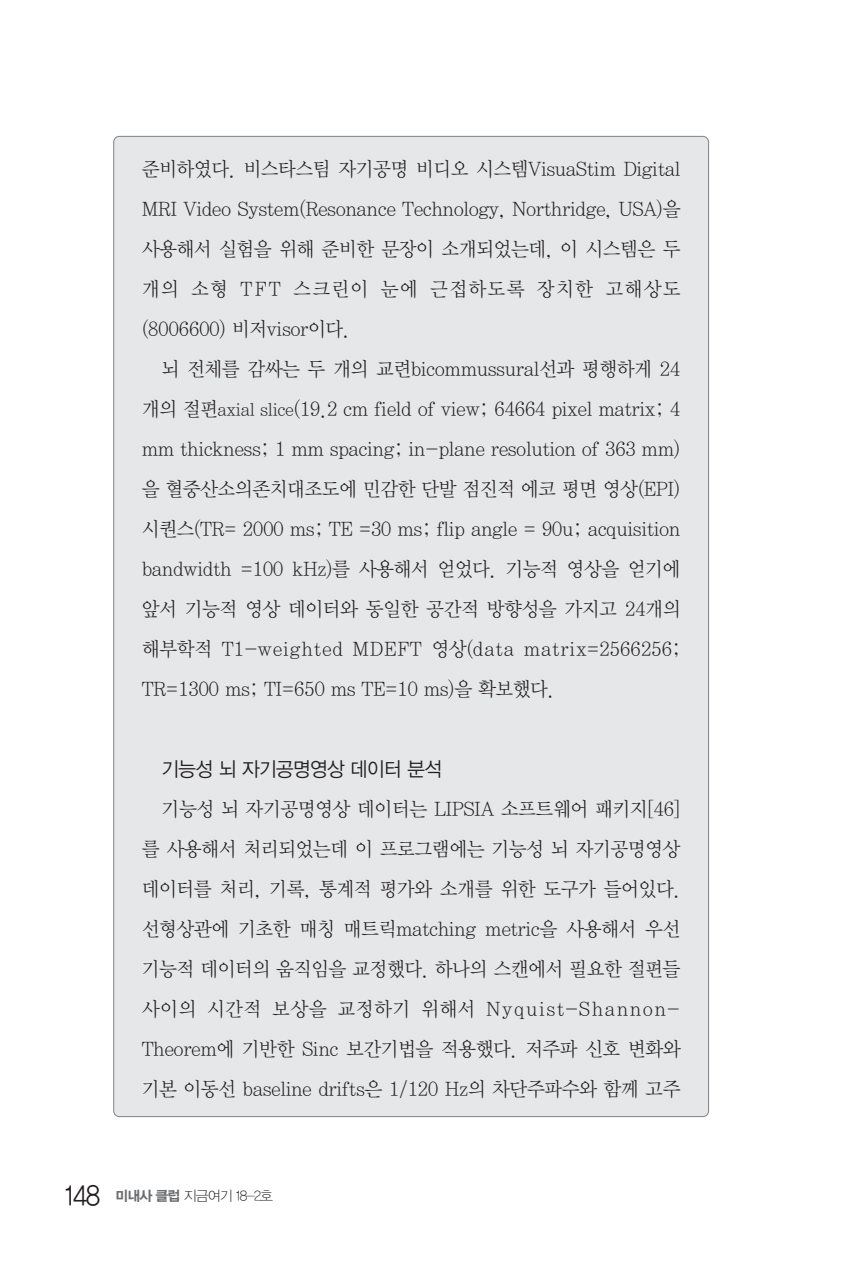
<style>
.page{position:relative;width:862px;height:1270px;background:#fff}
.page>*{position:absolute;margin:0;border:0;box-sizing:border-box;transform-origin:0 0}
.t1{font:20px/40px "YDVY Mj O Std 32";letter-spacing:-.025em;color:#231f20;text-align:justify;scale:.95 1}
.t2{font:20px "YDVYGO Std 12";letter-spacing:-.025em;color:#231f20;scale:.95 1}
.t3{font:14px "YDVYGO Std 11";letter-spacing:-.06em;color:#231f20}
.s1{font-size:18px}
.s2{font-family:"YDVYGO Std 12";font-size:28px}
.s3{font-family:"YDVYGO Std 15";color:#6c6d70}
</style>
<div class="page">
<div style="left:114px;top:136px;width:594px;height:981px;background:#e6e7e9;border-radius:6px"></div>
<p class="t1" style="left:142px;top:149px;width:569px">준비하였다. 비스타스팀 자기공명 비디오 시스템VisuaStim Digital MRI Video System(Resonance Technology, Northridge, USA)을 사용해서 실험을 위해 준비한 문장이 소개되었는데, 이 시스템은 두 개의 소형 TFT 스크린이 눈에 근접하도록 장치한 고해상도 (8006600) 비저visor이다.</p>
<p class="t1" style="left:142px;top:349px;width:569px;text-indent:20px">뇌 전체를 감싸는 두 개의 교련bicommussural선과 평행하게 24 개의 절편<span class="s1">axial slice</span>(19.2 cm field of view; 64664 pixel matrix; 4 mm thickness; 1 mm spacing; in-plane resolution of 363 mm) 을 혈중산소의존치대조도에 민감한 단발 점진적 에코 평면 영상(EPI) 시퀀스(TR= 2000 ms; TE =30 ms; flip angle = 90u; acquisition bandwidth =100 kHz)를 사용해서 얻었다. 기능적 영상을 얻기에 앞서 기능적 영상 데이터와 동일한 공간적 방향성을 가지고 24개의 해부학적 T1-weighted MDEFT 영상(data matrix=2566256; TR=1300 ms; TI=650 ms TE=10 ms)을 확보했다.</p>
<p class="t2" style="left:162px;top:759px;width:297px">기능성 뇌 자기공명영상 데이터 분석</p>
<p class="t1" style="left:142px;top:789px;width:568px;text-indent:20px">기능성 뇌 자기공명영상 데이터는 LIPSIA 소프트웨어 패키지[46] 를 사용해서 처리되었는데 이 프로그램에는 기능성 뇌 자기공명영상 데이터를 처리, 기록, 통계적 평가와 소개를 위한 도구가 들어있다. 선형상관에 기초한 매칭 매트릭matching metric을 사용해서 우선 기능적 데이터의 움직임을 교정했다. 하나의 스캔에서 필요한 절편들 사이의 시간적 보상을 교정하기 위해서 Nyquist-Shannon-Theorem에 기반한 Sinc 보간기법을 적용했다. 저주파 신호 변화와 기본 이동선 baseline drifts은 1/120 Hz의 차단주파수와 함께 고주</p>
<p class="t3" style="left:65px;top:1189px;width:210px"><span class="s2">148</span> <span class="s3">미내사 클럽</span> 지금여기 18-2호</p>
</div>
